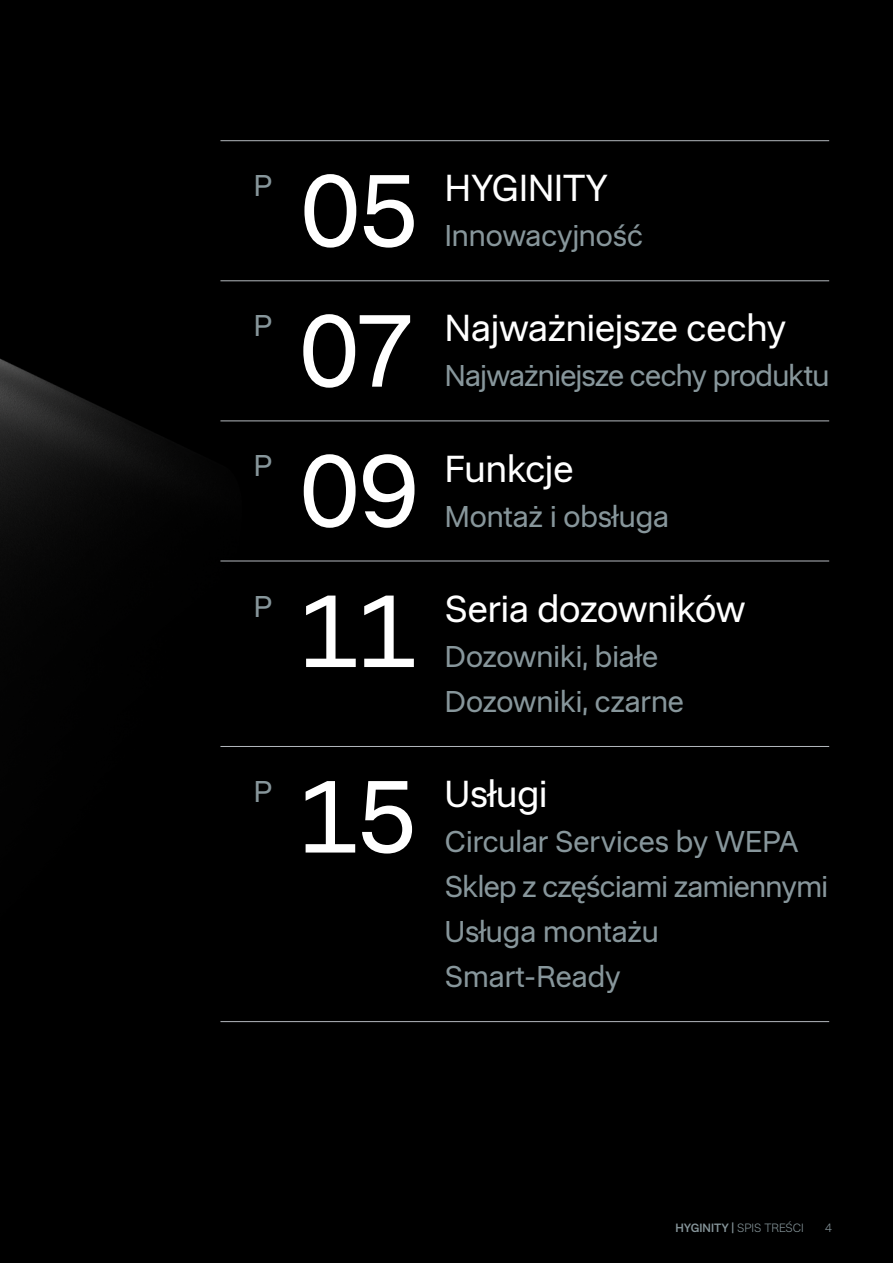
<style>
.page{position:relative;width:893px;height:1263px;background:#000}
.page>*{position:absolute;margin:0;border:0;box-sizing:border-box;transform-origin:0 0}
.t1{font:102.15px/140.1px "Restart Hard";letter-spacing:-.035em;color:#fff;text-align:justify}
.t2{font:37.5px "Restart Hard";color:#fff}
.t3{font:30px/45px "Restart Hard";letter-spacing:-.01em;color:#87969b}
.t4{font:300 12px "Restart Hard";color:#87969b}
.s1{font-weight:500}
</style>
<div class="page">
<img style="left:0;top:141px;width:337px;height:882px">
<hr style="left:220px;top:140px;width:609px;height:1px;background:#b4b9be">
<hr style="left:220px;top:280px;width:609px;height:1px;background:#b4b9be">
<hr style="left:220px;top:420px;width:609px;height:1px;background:#b4b9be">
<hr style="left:220px;top:561px;width:609px;height:1px;background:#b4b9be">
<hr style="left:220px;top:746px;width:609px;height:1px;background:#b4b9be">
<hr style="left:220px;top:1021px;width:609px;height:1px;background:#b4b9be">
<p class="t3" style="left:254px;top:160px;width:20px">P</p>
<p class="t3" style="left:254px;top:300px;width:20px">P</p>
<p class="t3" style="left:254px;top:441px;width:20px">P</p>
<p class="t3" style="left:254px;top:581px;width:20px">P</p>
<h1 class="t1" style="left:299px;top:132px;width:122px">05<br>07<br>09<br>11</h1>
<p class="t2" style="left:445px;top:160px;width:165px">HYGINITY</p>
<p class="t3" style="left:445px;top:211px;width:200px">Innowacyjność</p>
<p class="t2" style="left:445px;top:300px;width:343px">Najważniejsze cechy</p>
<p class="t3" style="left:445px;top:351px;width:386px">Najważniejsze cechy produktu</p>
<p class="t2" style="left:445px;top:440px;width:130px">Funkcje</p>
<p class="t3" style="left:445px;top:491px;width:226px">Montaż i obsługa</p>
<p class="t2" style="left:445px;top:580px;width:302px">Seria dozowników</p>
<p class="t3" style="left:445px;top:631px;width:241px">Dozowniki, białe<br>Dozowniki, czarne</p>
<p class="t3" style="left:254px;top:766px;width:20px">P</p>
<h1 class="t1" style="left:299px;top:737px;width:119px">15</h1>
<p class="t2" style="left:445px;top:766px;width:104px">Usługi</p>
<p class="t3" style="left:445px;top:816px;width:385px">Circular Services by WEPA<br>Sklep z częściami zamiennymi<br>Usługa montażu<br>Smart-Ready</p>
<p class="t4" style="left:675px;top:1218px;width:130px"><span class="s1">HYGINITY |</span> SPIS TREŚCI</p>
<p class="t4" style="left:825px;top:1218px;width:8px">4</p>
</div>
